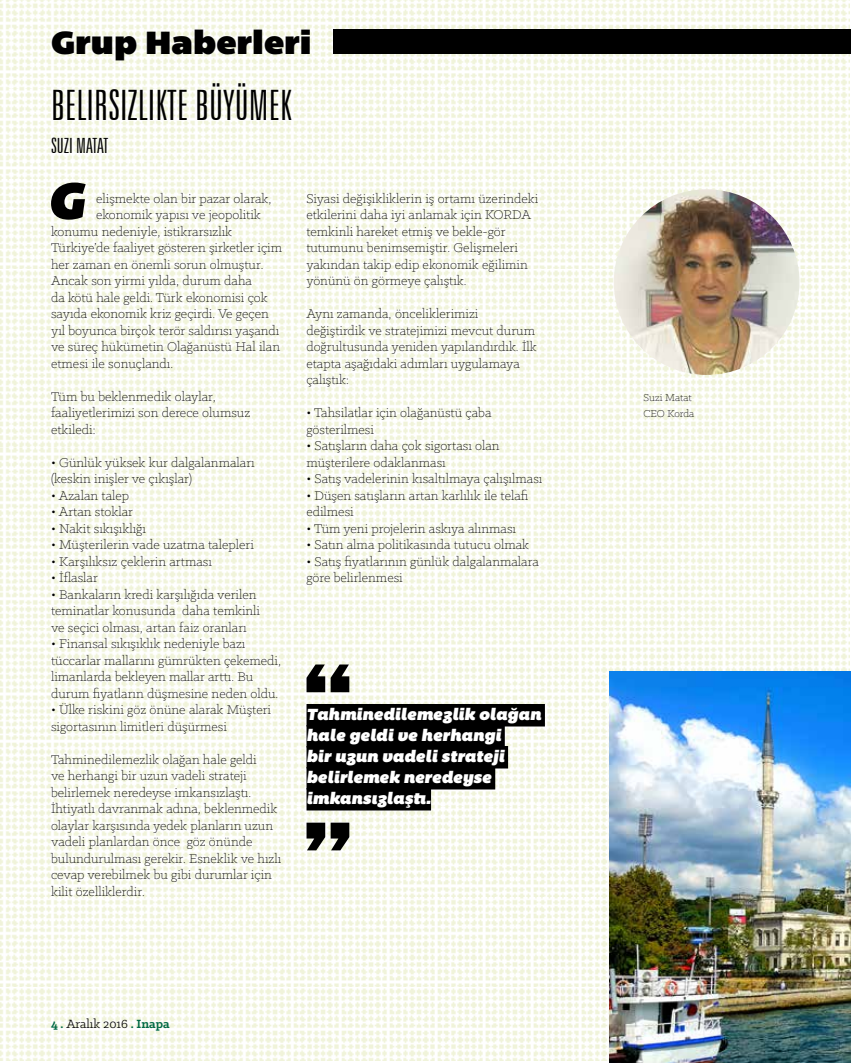
<style>
.page{position:relative;width:851px;height:1063px;background:#fff}
.page>*{position:absolute;margin:0;border:0;box-sizing:border-box;transform-origin:0 0}
.t1{font:italic 52.95px "Bemio";color:#000}
.t2{font:300 extra-condensed 42px "Zurich BT";letter-spacing:.005em;color:#000}
.t3{font:33px "Bemio";color:#000}
.t4{font:300 extra-condensed 21px "Zurich BT";letter-spacing:.005em;color:#000}
.t5{font:italic 16.5px/21px "Bemio";color:#fff}
.t6{font:300 14.25px/16.5px "Klinic Slab";color:#000}
.t7{font:13.5px "Klinic Slab";color:#000}
.t8{font:300 11.25px/16.5px "Klinic Slab";color:#000}
.s1{font-weight:700;color:#006944}
</style>
<div class="page">
<img style="left:1px;top:0;width:848px;height:1060px">
<div style="left:306px;top:704px;width:239px;height:22px;background:#000"></div>
<div style="left:306px;top:725px;width:198px;height:22px;background:#000"></div>
<div style="left:306px;top:746px;width:202px;height:22px;background:#000"></div>
<div style="left:306px;top:767px;width:189px;height:22px;background:#000"></div>
<div style="left:306px;top:788px;width:125px;height:22px;background:#000"></div>
<svg style="left:306px;top:823px;width:43px;height:27px"></svg>
<svg style="left:306px;top:664px;width:43px;height:28px"></svg>
<img style="left:609px;top:672px;width:241px;height:391px">
<img style="left:613px;top:189px;width:186px;height:186px;border-radius:93px">
<div style="left:333px;top:30px;width:517px;height:24px;background:#000"></div>
<h3 class="t3" style="left:51px;top:16px;width:262px">Grup Haberleri</h3>
<h2 class="t2" style="left:51px;top:82px;width:242px">BELIRSIZLIKTE BÜYÜMEK</h2>
<h3 class="t4" style="left:51px;top:134px;width:59px">SUZI MATAT</h3>
<h1 class="t1" style="left:47px;top:159px;width:38px">G</h1>
<p class="t6" style="left:96px;top:189px;width:177px">elişmekte olan bir pazar olarak,</p>
<p class="t6" style="left:96px;top:206px;width:166px">ekonomik yapısı ve jeopolitik</p>
<p class="t6" style="left:51px;top:222px;width:183px">konumu nedeniyle, istikrarsızlık</p>
<p class="t6" style="left:51px;top:239px;width:233px">Türkiye’de faaliyet gösteren şirketler içim</p>
<p class="t6" style="left:51px;top:255px;width:214px">her zaman en önemli sorun olmuştur.</p>
<p class="t6" style="left:51px;top:272px;width:202px">Ancak son yirmi yılda, durum daha</p>
<p class="t6" style="left:51px;top:288px;width:218px">da kötü hale geldi. Türk ekonomisi çok</p>
<p class="t6" style="left:51px;top:305px;width:219px">sayıda ekonomik kriz geçirdi. Ve geçen</p>
<p class="t6" style="left:51px;top:321px;width:230px">yıl boyunca birçok terör saldırısı yaşandı</p>
<p class="t6" style="left:51px;top:338px;width:230px">ve süreç hükümetin Olağanüstü Hal ilan</p>
<p class="t6" style="left:51px;top:354px;width:124px">etmesi ile sonuçlandı.</p>
<p class="t6" style="left:51px;top:387px;width:201px">Tüm bu beklenmedik olaylar, faaliyetlerimizi son derece olumsuz etkiledi:</p>
<p class="t6" style="left:51px;top:453px;width:205px">• Günlük yüksek kur dalgalanmaları (keskin inişler ve çıkışlar)</p>
<p class="t6" style="left:51px;top:486px;width:80px">• Azalan talep</p>
<p class="t6" style="left:51px;top:503px;width:84px">• Artan stoklar</p>
<p class="t6" style="left:51px;top:519px;width:96px">• Nakit sıkışıklığı</p>
<p class="t6" style="left:51px;top:536px;width:204px">• Müşterilerin vade uzatma talepleri</p>
<p class="t6" style="left:51px;top:552px;width:162px">• Karşılıksız çeklerin artması</p>
<p class="t6" style="left:51px;top:569px;width:48px">• İflaslar</p>
<p class="t6" style="left:51px;top:585px;width:210px">• Bankaların kredi karşılığıda verilen teminatlar konusunda daha temkinli ve seçici olması, artan faiz oranları</p>
<p class="t6" style="left:51px;top:635px;width:231px">• Finansal sıkışıklık nedeniyle bazı tüccarlar mallarını gümrükten çekemedi, limanlarda bekleyen mallar arttı. Bu durum fiyatların düşmesine neden oldu.</p>
<p class="t6" style="left:51px;top:701px;width:221px">• Ülke riskini göz önüne alarak Müşteri sigortasının limitleri düşürmesi</p>
<p class="t6" style="left:51px;top:750px;width:232px">Tahminedilemezlik olağan hale geldi<br>ve herhangi bir uzun vadeli strateji belirlemek neredeyse imkansızlaştı.<br>İhtiyatlı davranmak adına, beklenmedik olaylar karşısında yedek planların uzun vadeli planlardan önce göz önünde bulundurulması gerekir. Esneklik ve hızlı cevap verebilmek bu gibi durumlar için kilit özelliklerdir.</p>
<p class="t6" style="left:306px;top:190px;width:233px">Siyasi değişikliklerin iş ortamı üzerindeki etkilerini daha iyi anlamak için KORDA temkinli hareket etmiş ve bekle-gör tutumunu benimsemiştir. Gelişmeleri yakından takip edip ekonomik eğilimin yönünü ön görmeye çalıştık.</p>
<p class="t6" style="left:306px;top:305px;width:232px">Aynı zamanda, önceliklerimizi değiştirdik ve stratejimizi mevcut durum doğrultusunda yeniden yapılandırdık. İlk etapta aşağıdaki adımları uygulamaya çalıştık:</p>
<p class="t6" style="left:306px;top:404px;width:187px">• Tahsilatlar için olağanüstü çaba gösterilmesi</p>
<p class="t6" style="left:306px;top:437px;width:195px">• Satışların daha çok sigortası olan müşterilere odaklanması</p>
<p class="t6" style="left:306px;top:470px;width:237px">• Satış vadelerinin kısaltılmaya çalışılması</p>
<p class="t6" style="left:306px;top:487px;width:223px">• Düşen satışların artan karlılık ile telafi edilmesi</p>
<p class="t6" style="left:306px;top:520px;width:211px">• Tüm yeni projelerin askıya alınması</p>
<p class="t6" style="left:306px;top:536px;width:224px">• Satın alma politikasında tutucu olmak</p>
<p class="t6" style="left:306px;top:553px;width:234px">• Satış fiyatlarının günlük dalgalanmalara göre belirlenmesi</p>
<p class="t5" style="left:306px;top:703px;width:236px">Tahminedilemezlik olağan hale geldi ve herhangi<br>bir uzun vadeli strateji belirlemek neredeyse imkansızlaştı.</p>
<p class="t7" style="left:51px;top:1015px;width:120px"><span class="s1">4 .</span> Aralık 2016 <span class="s1">. Inapa</span></p>
<p class="t8" style="left:643px;top:388px;width:52px">Suzi Matat<br>CEO Korda</p>
</div>
